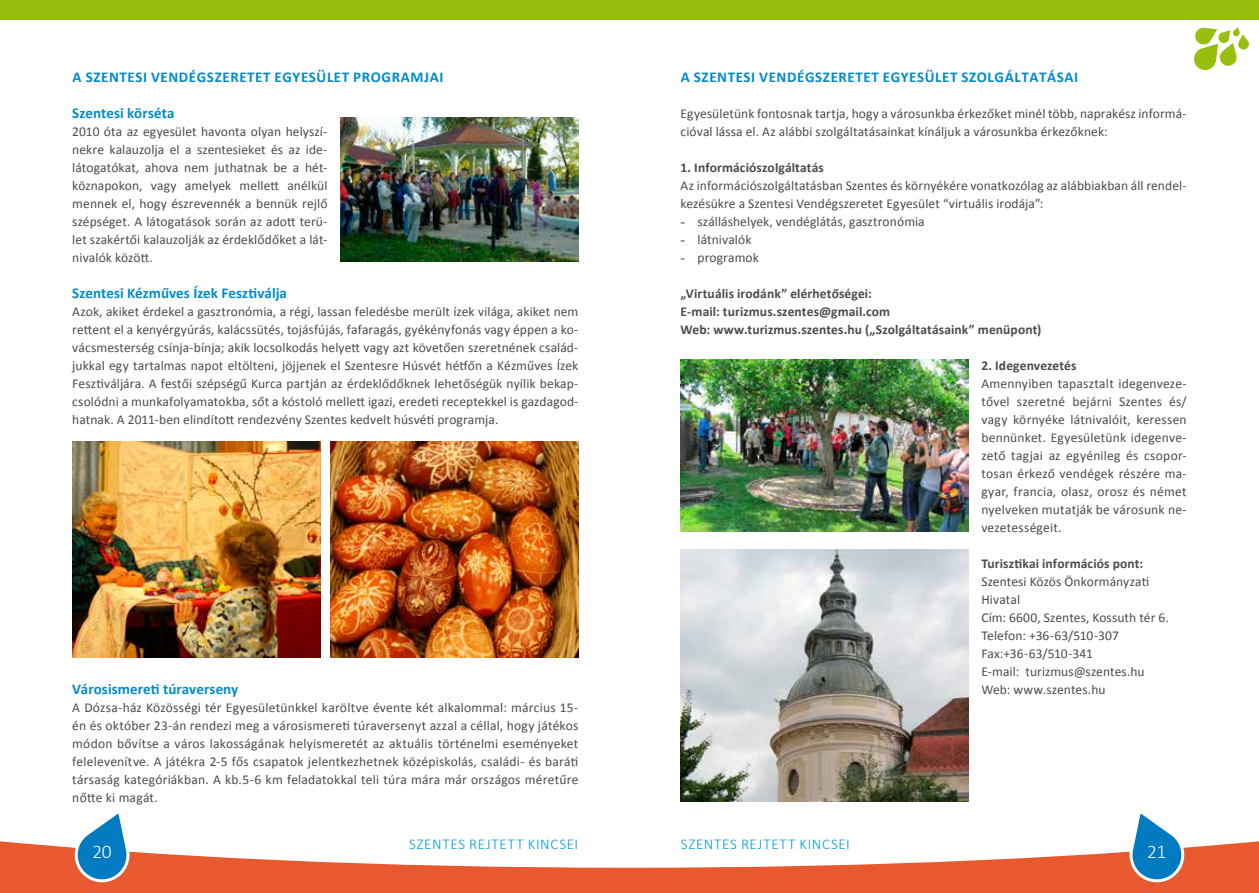
<style>
.page{position:relative;width:1259px;height:893px;background:#fff}
.page>*{position:absolute;margin:0;border:0;box-sizing:border-box;transform-origin:0 0}
.t1{font:300 19.5px "Calibri";color:#fff}
.t2{font:700 15px "Calibri";letter-spacing:.04em;color:#008bca}
.t3{font:300 15px "Calibri";letter-spacing:.05em;color:#009bd4}
.t4{font:700 15px "Calibri";letter-spacing:.005em;color:#008bca}
.t5{font:13.5px/18px "Calibri";letter-spacing:.005em;color:#4b4b4d;text-align:justify}
.t6{font:700 13.5px/18px "Calibri";letter-spacing:.01em;color:#4b4b4d}
.s1{font-family:"Times New Roman"}
</style>
<div class="page">
<svg style="left:0;top:841px;width:1259px;height:52px;fill:#e8592f"></svg>
<svg style="left:73px;top:813px;width:55px;height:72px"></svg>
<svg style="left:1130px;top:813px;width:56px;height:72px"></svg>
<svg style="left:1194px;top:27px;width:55px;height:43px"></svg>
<div style="left:0;top:0;width:1259px;height:20px;background:#97bf0d"></div>
<img style="left:340px;top:118px;width:238px;height:144px">
<img style="left:72px;top:442px;width:248px;height:216px">
<img style="left:331px;top:442px;width:247px;height:216px">
<img style="left:680px;top:359px;width:288px;height:173px">
<img style="left:680px;top:550px;width:288px;height:252px">
<p class="t2" style="left:73px;top:67px;width:372px">A Szentesi Vendégszeretet Egyesület programjai</p>
<p class="t2" style="left:72px;top:103px;width:104px">Szentesi körséta</p>
<p class="t5" style="left:72px;top:122px;width:257px">2010 óta az egyesület havonta olyan helyszí&shy;nekre kalauzolja el a szentesieket és az ide&shy;látogatókat, ahova nem juthatnak be a hét&shy;köznapokon, vagy amelyek mellett anélkül mennek el, hogy észrevennék a bennük rejlő szépséget. A látogatások során az adott terü&shy;let szakértői kalauzolják az érdeklődőket a lát&shy;nivalók között.</p>
<p class="t4" style="left:72px;top:283px;width:216px">Szentesi Kézműves Ízek Fesztiválja</p>
<p class="t5" style="left:72px;top:302px;width:507px">Azok, akiket érdekel a gasztronómia, a régi, lassan feledésbe merült ízek világa, akiket nem rettent el a kenyérgyúrás, kalácssütés, tojásfújás, fafaragás, gyékényfonás vagy éppen a ko&shy;vácsmesterség csínja-bínja; akik locsolkodás helyett vagy azt követően szeretnének család&shy;jukkal egy tartalmas napot eltölteni, jöjjenek el Szentesre Húsvét hétfőn a Kézműves Ízek Fesztiváljára. A festői szépségű Kurca partján az érdeklődőknek lehetőségük nyílik bekap&shy;csolódni a munkafolyamatokba, sőt a kóstoló mellett igazi, eredeti receptekkel is gazdagod&shy;hatnak. A 2011-ben elindított rendezvény Szentes kedvelt húsvéti programja.</p>
<p class="t2" style="left:72px;top:679px;width:168px">Városismereti túraverseny</p>
<p class="t5" style="left:72px;top:698px;width:507px">A Dózsa-ház Közösségi tér Egyesületünkkel karöltve évente két alkalommal: március 15- én és október 23-án rendezi meg a városismereti túraversenyt azzal a céllal, hogy játékos módon bővítse a város lakosságának helyismeretét az aktuális történelmi eseményeket felelevenítve. A játékra 2-5 fős csapatok jelentkezhetnek középiskolás, családi- és baráti társaság kategóriákban. A kb.5-6 km feladatokkal teli túra mára már országos méretűre nőtte ki magát.</p>
<p class="t2" style="left:681px;top:67px;width:399px">A Szentesi Vendégszeretet Egyesület szolgáltatásai</p>
<p class="t5" style="left:680px;top:104px;width:507px">Egyesületünk fontosnak tartja, hogy a városunkba érkezőket minél több, naprakész informá&shy;cióval lássa el. Az alábbi szolgáltatásainkat kínáljuk a városunkba érkezőknek:</p>
<p class="t6" style="left:680px;top:158px;width:145px">1. Információszolgáltatás</p>
<p class="t5" style="left:680px;top:176px;width:507px">Az információszolgáltatásban Szentes és környékére vonatkozólag az alábbiakban áll rendel&shy;kezésükre a Szentesi Vendégszeretet Egyesület “virtuális irodája”:</p>
<p class="t5" style="left:680px;top:212px;width:246px"><span class="s1">-</span> szálláshelyek, vendéglátás, gasztronómia</p>
<p class="t5" style="left:680px;top:230px;width:73px"><span class="s1">-</span> látnivalók</p>
<p class="t5" style="left:680px;top:248px;width:80px"><span class="s1">-</span> programok</p>
<p class="t6" style="left:680px;top:284px;width:362px">„Virtuális irodánk” elérhetőségei:<br>E-mail: turizmus.szentes@gmail.com<br>Web: www.turizmus.szentes.hu („Szolgáltatásaink” menüpont)</p>
<p class="t6" style="left:981px;top:356px;width:97px">2. Idegenvezetés</p>
<p class="t5" style="left:981px;top:374px;width:207px">Amennyiben tapasztalt idegenveze&shy;tővel szeretné bejárni Szentes és/ vagy környéke látnivalóit, keressen bennünket. Egyesületünk idegenve&shy;zető tagjai az egyénileg és csopor&shy;tosan érkező vendégek részére ma&shy;gyar, francia, olasz, orosz és német nyelveken mutatják be városunk ne&shy;vezetességeit.</p>
<p class="t6" style="left:981px;top:554px;width:163px">Turisztikai információs pont:</p>
<p class="t5" style="left:981px;top:572px;width:189px;text-align:left">Szentesi Közös Önkormányzati<br>Hivatal<br>Cím: 6600, Szentes, Kossuth tér 6.<br>Telefon: +36-63/510-307<br>Fax:+36-63/510-341<br>E-mail: turizmus@szentes.hu<br>Web: www.szentes.hu</p>
<p class="t3" style="left:409px;top:835px;width:171px">SZENTES REJTETT KINCSEI</p>
<p class="t3" style="left:681px;top:835px;width:171px">SZENTES REJTETT KINCSEI</p>
<h1 class="t1" style="left:92px;top:840px;width:21px">20</h1>
<h1 class="t1" style="left:1147px;top:840px;width:21px">21</h1>
</div>
